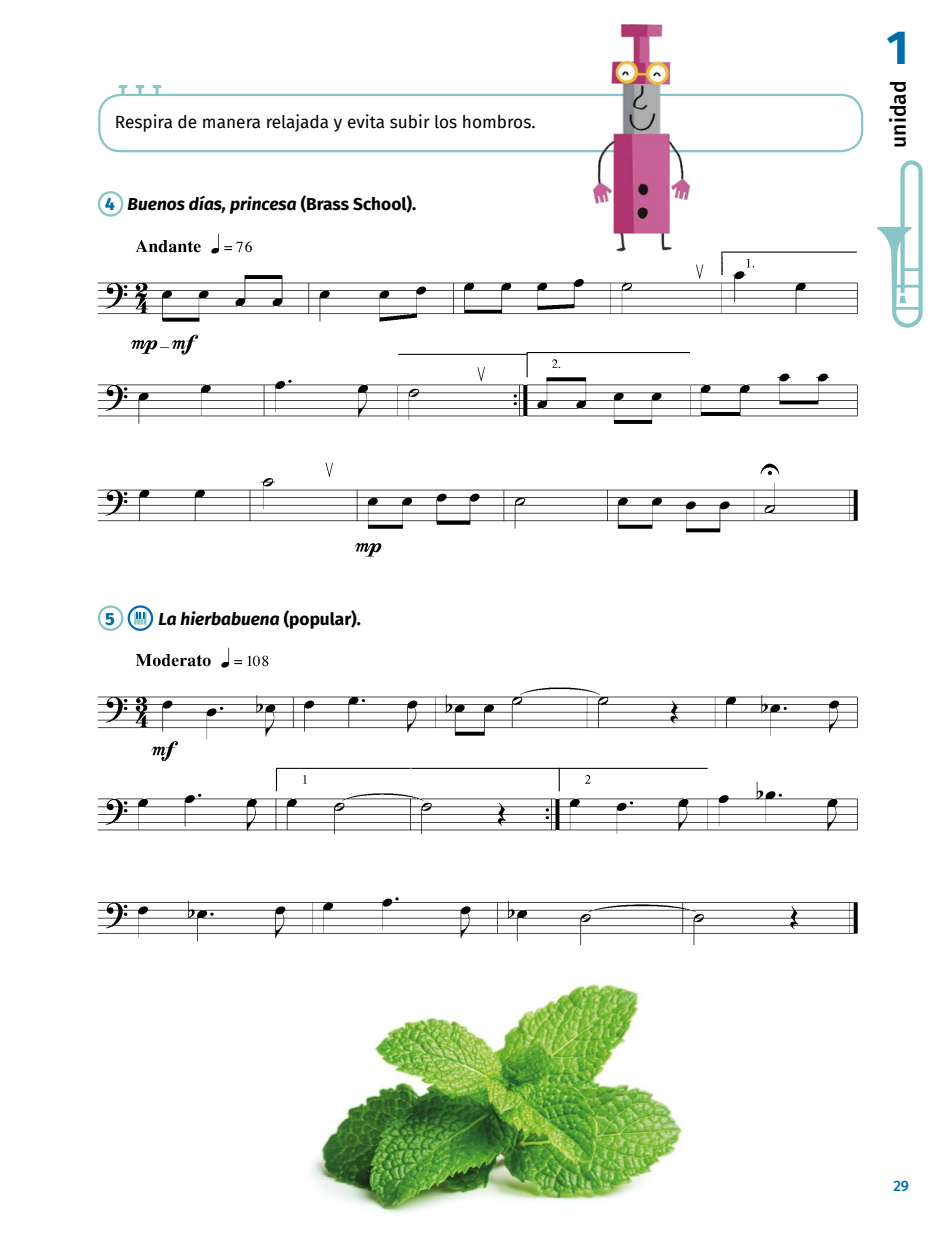
<style>
.page{position:relative;width:936px;height:1234px;background:#fff}
.page>*{position:absolute;margin:0;border:0;box-sizing:border-box;transform-origin:0 0}
.t1{font:700 48px "Fira Sans";color:#006cb0}
.t2{font:500 21px "Fira Sans";color:#000}
.t3{font:italic 700 17.25px "Fira Sans";color:#000}
.t4{font:17.25px "Fira Sans";color:#000}
.t5{font:800 17.25px "Fira Sans";color:#006cb0}
.t6{font:500 15px "Fira Sans";color:#006cb0}
.s1{font-style:normal}
</style>
<div class="page">
<svg style="left:877px;top:160px;width:45px;height:167px"></svg>
<img style="left:310px;top:983px;width:372px;height:231px">
<img style="left:98px;top:210px;width:760px;height:347px">
<img style="left:98px;top:624px;width:760px;height:358px">
<svg style="left:153px;top:85px;width:8px;height:9px"></svg>
<svg style="left:136px;top:85px;width:8px;height:9px"></svg>
<svg style="left:119px;top:85px;width:8px;height:9px"></svg>
<div style="left:98px;top:94px;width:765px;height:58px;border:2px solid #87c5c6;border-radius:21px"></div>
<div style="left:99px;top:192px;width:23px;height:23px;background:#fff;border-radius:50%"></div>
<div style="left:98px;top:191px;width:25px;height:26px;border:2px solid #87c5c6;border-radius:50%"></div>
<div style="left:99px;top:606px;width:23px;height:23px;background:#fff;border-radius:50%"></div>
<div style="left:98px;top:605px;width:25px;height:25px;border:2px solid #87c5c6;border-radius:50%"></div>
<svg style="left:129px;top:606px;width:23px;height:23px"></svg>
<div style="left:128px;top:605px;width:25px;height:25px;border:2px solid #006cb0;border-radius:50%"></div>
<svg style="left:134px;top:611px;width:12px;height:13px"></svg>
<img style="left:529px;top:24px;width:239px;height:233px">
<p class="t4" style="left:115px;top:109px;width:422px">Respira de manera relajada y evita subir los hombros.</p>
<p class="t5" style="left:105px;top:189px;width:11px">4</p>
<p class="t3" style="left:128px;top:190px;width:290px">Buenos días, princesa <span class="s1">(Brass School).</span></p>
<p class="t5" style="left:105px;top:603px;width:11px">5</p>
<p class="t3" style="left:158px;top:604px;width:204px">La hierbabuena <span class="s1">(popular).</span></p>
<h1 class="t1" style="left:886px;top:7px;width:24px">1</h1>
<p class="t2" style="left:881px;top:148px;width:68px;rotate:-90deg">unidad</p>
<p class="t6" style="left:893px;top:1173px;width:17px">29</p>
</div>
